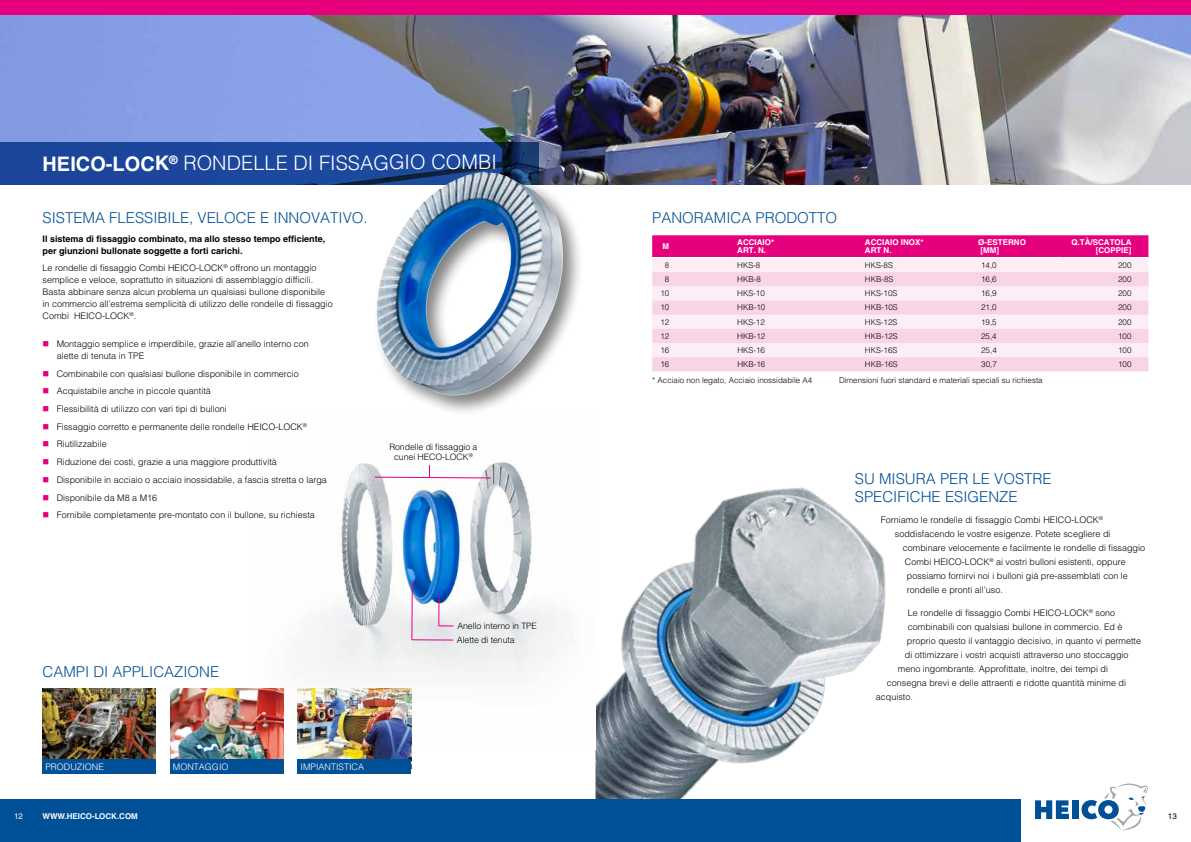
<style>
.page{position:relative;width:1191px;height:842px;background:#fff}
.page>*{position:absolute;margin:0;border:0;box-sizing:border-box;transform-origin:0 0}
.t1{font:300 20px "Helvetica LT Std";letter-spacing:-.005em;color:#fff}
.t2{font:300 15px/18px "Helvetica LT Std";color:#005098}
.t3{font:300 9px/12px "Helvetica LT Std";color:#000}
.t4{font:700 9px/12px "Helvetica LT Std";color:#000}
.t5{font:300 9px "Helvetica LT Std";color:#fff}
.t6{font:300 8.8px/10.6px "Helvetica LT Std";letter-spacing:-.01em;color:#000;text-align:center}
.t7{font:300 8px "Helvetica LT Std";color:#000}
.t8{font:700 8px/8px "Helvetica LT Std";color:#fff}
.t9{font:8px "Helvetica LT Std";color:#fff}
.t10{font:8px "Helvetica LT Std";color:#000}
.s1{font-weight:700}
.s2{color:#e6007d}
</style>
<div class="page">
<img style="left:595px;top:487px;width:291px;height:312px">
<img style="left:249px;top:462px;width:308px;height:288px">
<svg style="left:374px;top:465px;width:117px;height:13px"></svg>
<hr style="left:438px;top:596px;width:1px;height:30px;background:#e6007d">
<svg style="left:438px;top:626px;width:15px;height:1px"></svg>
<svg style="left:411px;top:579px;width:2px;height:61px"></svg>
<hr style="left:412px;top:639px;width:41px;height:1px;background:#e6007d">
<img style="left:0;top:14px;width:1191px;height:170px">
<div style="left:0;top:142px;width:539px;height:42px;background:#1b469b"></div>
<div style="left:0;top:799px;width:595px;height:43px;background:#005098"></div>
<div style="left:595px;top:799px;width:425px;height:43px;background:#005098"></div>
<div style="left:1072px;top:800px;width:6px;height:19px;background:#005098"></div>
<svg style="left:1035px;top:800px;width:34px;height:19px"></svg>
<svg style="left:1081px;top:783px;width:67px;height:48px"></svg>
<div style="left:372px;top:168px;width:212px;height:249px;background:#000;opacity:.5"></div>
<img style="left:377px;top:172px;width:188px;height:233px">
<div style="left:0;top:0;width:1191px;height:14px;background:#e6007d"></div>
<div style="left:652px;top:235px;width:496px;height:22px;background:#e6007d"></div>
<div style="left:652px;top:259px;width:496px;height:13px;background:#fdeef6"></div>
<svg style="left:652px;top:272px;width:496px;height:99px;background:#fadeec"></svg>
<img style="left:43px;top:689px;width:113px;height:71px">
<div style="left:43px;top:760px;width:113px;height:14px;background:#005098"></div>
<img style="left:170px;top:689px;width:113px;height:71px">
<div style="left:170px;top:760px;width:113px;height:14px;background:#005098"></div>
<img style="left:298px;top:689px;width:113px;height:71px">
<div style="left:298px;top:760px;width:113px;height:14px;background:#005098"></div>
<h1 class="t1" style="left:43px;top:150px;width:456px"><span class="s1">HEICO-LOCK</span><sup>®</sup> RONDELLE DI FISSAGGIO COMBI</h1>
<h2 class="t2" style="left:43px;top:209px;width:327px">SISTEMA FLESSIBILE, VELOCE E INNOVATIVO.</h2>
<p class="t4" style="left:43px;top:232px;width:284px">Il sistema di fissaggio combinato, ma allo stesso tempo efficiente, per giunzioni bullonate soggette a forti carichi.</p>
<p class="t3" style="left:43px;top:262px;width:292px">Le rondelle di fissaggio Combi HEICO-LOCK<sup>®</sup> offrono un montaggio semplice e veloce, soprattutto in situazioni di assemblaggio difficili.<br>Basta abbinare senza alcun problema un qualsiasi bullone disponibile in commercio all’estrema semplicità di utilizzo delle rondelle di fissaggio Combi HEICO-LOCK<sup>®</sup>.</p>
<p class="t3" style="left:57px;top:338px;width:254px;text-indent:-14px"><span class="s2">■</span> Montaggio semplice e imperdibile, grazie all’anello interno con alette di tenuta in TPE</p>
<p class="t3" style="left:43px;top:367px;width:258px"><span class="s2">■</span> Combinabile con qualsiasi bullone disponibile in commercio</p>
<p class="t3" style="left:43px;top:385px;width:170px"><span class="s2">■</span> Acquistabile anche in piccole quantità</p>
<p class="t3" style="left:43px;top:403px;width:186px"><span class="s2">■</span> Flessibilità di utilizzo con vari tipi di bulloni</p>
<p class="t3" style="left:43px;top:420px;width:266px"><span class="s2">■</span> Fissaggio corretto e permanente delle rondelle HEICO-LOCK<sup>®</sup></p>
<p class="t3" style="left:43px;top:438px;width:66px"><span class="s2">■</span> Riutilizzabile</p>
<p class="t3" style="left:43px;top:456px;width:236px"><span class="s2">■</span> Riduzione dei costi, grazie a una maggiore produttività</p>
<p class="t3" style="left:43px;top:473px;width:286px"><span class="s2">■</span> Disponibile in acciaio o acciaio inossidabile, a fascia stretta o larga</p>
<p class="t3" style="left:43px;top:491px;width:116px"><span class="s2">■</span> Disponibile da M8 a M16</p>
<p class="t3" style="left:43px;top:509px;width:274px"><span class="s2">■</span> Fornibile completamente pre-montato con il bullone, su richiesta</p>
<p class="t6" style="left:389px;top:441px;width:90px">Rondelle di fissaggio a cunei HECO-LOCK<sup>®</sup></p>
<h2 class="t2" style="left:43px;top:662px;width:178px">CAMPI DI APPLICAZIONE</h2>
<p class="t5" style="left:45px;top:761px;width:60px">PRODUZIONE</p>
<p class="t5" style="left:173px;top:761px;width:57px">MONTAGGIO</p>
<p class="t5" style="left:300px;top:761px;width:65px">IMPIANTISTICA</p>
<p class="t6" style="left:457px;top:620px;width:81px">Anello interno in TPE</p>
<p class="t6" style="left:457px;top:634px;width:59px">Alette di tenuta</p>
<h2 class="t2" style="left:652px;top:209px;width:187px">PANORAMICA PRODOTTO</h2>
<p class="t8" style="left:662px;top:242px;width:8px">M</p>
<p class="t8" style="left:737px;top:238px;width:38px">ACCIAIO*<br>ART. N.</p>
<p class="t8" style="left:865px;top:238px;width:60px">ACCIAIO INOX*<br>ART N.</p>
<p class="t8" style="left:978px;top:238px;width:49px">Ø-ESTERNO [MM]</p>
<p class="t8" style="left:1071px;top:238px;width:61px;text-align:right">Q.TÀ/SCATOLA [COPPIE]</p>
<p class="t7" style="left:665px;top:261px;width:6px">8</p>
<p class="t7" style="left:737px;top:261px;width:25px">HKS-8</p>
<p class="t7" style="left:865px;top:261px;width:29px">HKS-8S</p>
<p class="t7" style="left:981px;top:261px;width:17px">14,0</p>
<p class="t7" style="left:1118px;top:261px;width:15px">200</p>
<p class="t7" style="left:665px;top:274px;width:6px">8</p>
<p class="t7" style="left:737px;top:274px;width:25px">HKB-8</p>
<p class="t7" style="left:865px;top:274px;width:30px">HKB-8S</p>
<p class="t7" style="left:981px;top:274px;width:17px">16,6</p>
<p class="t7" style="left:1118px;top:274px;width:15px">200</p>
<p class="t7" style="left:660px;top:288px;width:10px">10</p>
<p class="t7" style="left:737px;top:288px;width:29px">HKS-10</p>
<p class="t7" style="left:865px;top:288px;width:34px">HKS-10S</p>
<p class="t7" style="left:981px;top:288px;width:17px">16,9</p>
<p class="t7" style="left:1118px;top:288px;width:15px">200</p>
<p class="t7" style="left:660px;top:303px;width:10px">10</p>
<p class="t7" style="left:737px;top:303px;width:30px">HKB-10</p>
<p class="t7" style="left:865px;top:303px;width:34px">HKB-10S</p>
<p class="t7" style="left:981px;top:303px;width:17px">21,0</p>
<p class="t7" style="left:1118px;top:303px;width:15px">200</p>
<p class="t7" style="left:660px;top:317px;width:10px">12</p>
<p class="t7" style="left:737px;top:317px;width:29px">HKS-12</p>
<p class="t7" style="left:865px;top:317px;width:34px">HKS-12S</p>
<p class="t7" style="left:981px;top:317px;width:17px">19,5</p>
<p class="t7" style="left:1118px;top:317px;width:15px">200</p>
<p class="t7" style="left:660px;top:331px;width:10px">12</p>
<p class="t7" style="left:737px;top:331px;width:30px">HKB-12</p>
<p class="t7" style="left:865px;top:331px;width:34px">HKB-12S</p>
<p class="t7" style="left:981px;top:331px;width:17px">25,4</p>
<p class="t7" style="left:1118px;top:331px;width:15px">100</p>
<p class="t7" style="left:660px;top:345px;width:10px">16</p>
<p class="t7" style="left:737px;top:345px;width:29px">HKS-16</p>
<p class="t7" style="left:865px;top:345px;width:34px">HKS-16S</p>
<p class="t7" style="left:981px;top:345px;width:17px">25,4</p>
<p class="t7" style="left:1118px;top:345px;width:15px">100</p>
<p class="t7" style="left:660px;top:359px;width:10px">16</p>
<p class="t7" style="left:737px;top:359px;width:30px">HKB-16</p>
<p class="t7" style="left:865px;top:359px;width:34px">HKB-16S</p>
<p class="t7" style="left:981px;top:359px;width:17px">30,7</p>
<p class="t7" style="left:1118px;top:359px;width:15px">100</p>
<p class="t7" style="left:652px;top:375px;width:162px">* Acciaio non legato, Acciaio inossidabile A4</p>
<p class="t7" style="left:839px;top:375px;width:205px">Dimensioni fuori standard e materiali speciali su richiesta</p>
<h2 class="t2" style="left:855px;top:470px;width:198px">SU MISURA PER LE VOSTRE<br>SPECIFICHE ESIGENZE</h2>
<p class="t3" style="left:881px;top:514px;width:224px">Forniamo le rondelle di fissaggio Combi HEICO-LOCK<sup>®</sup></p>
<p class="t3" style="left:895px;top:528px;width:217px">soddisfacendo le vostre esigenze. Potete scegliere di</p>
<p class="t3" style="left:903px;top:542px;width:244px">combinare velocemente e facilmente le rondelle di fissaggio</p>
<p class="t3" style="left:905px;top:556px;width:222px">Combi HEICO-LOCK<sup>®</sup> ai vostri bulloni esistenti, oppure</p>
<p class="t3" style="left:907px;top:570px;width:223px">possiamo fornirvi noi i bulloni già pre-assemblati con le</p>
<p class="t3" style="left:907px;top:584px;width:98px">rondelle e pronti all’uso.</p>
<p class="t3" style="left:908px;top:606px;width:209px">Le rondelle di fissaggio Combi HEICO-LOCK<sup>®</sup> sono</p>
<p class="t3" style="left:908px;top:620px;width:216px">combinabili con qualsiasi bullone in commercio. Ed è</p>
<p class="t3" style="left:907px;top:634px;width:236px">proprio questo il vantaggio decisivo, in quanto vi permette</p>
<p class="t3" style="left:905px;top:648px;width:225px">di ottimizzare i vostri acquisti attraverso uno stoccaggio</p>
<p class="t3" style="left:898px;top:662px;width:212px">meno ingombrante. Approfittate, inoltre, dei tempi di</p>
<p class="t3" style="left:887px;top:676px;width:241px">consegna brevi e delle attraenti e ridotte quantità minime di</p>
<p class="t3" style="left:876px;top:690px;width:39px">acquisto.</p>
<p class="t9" style="left:14px;top:811px;width:10px">12</p>
<p class="t8" style="left:43px;top:812px;width:97px">WWW.HEICO-LOCK.COM</p>
<p class="t10" style="left:1167px;top:812px;width:10px">13</p>
</div>
